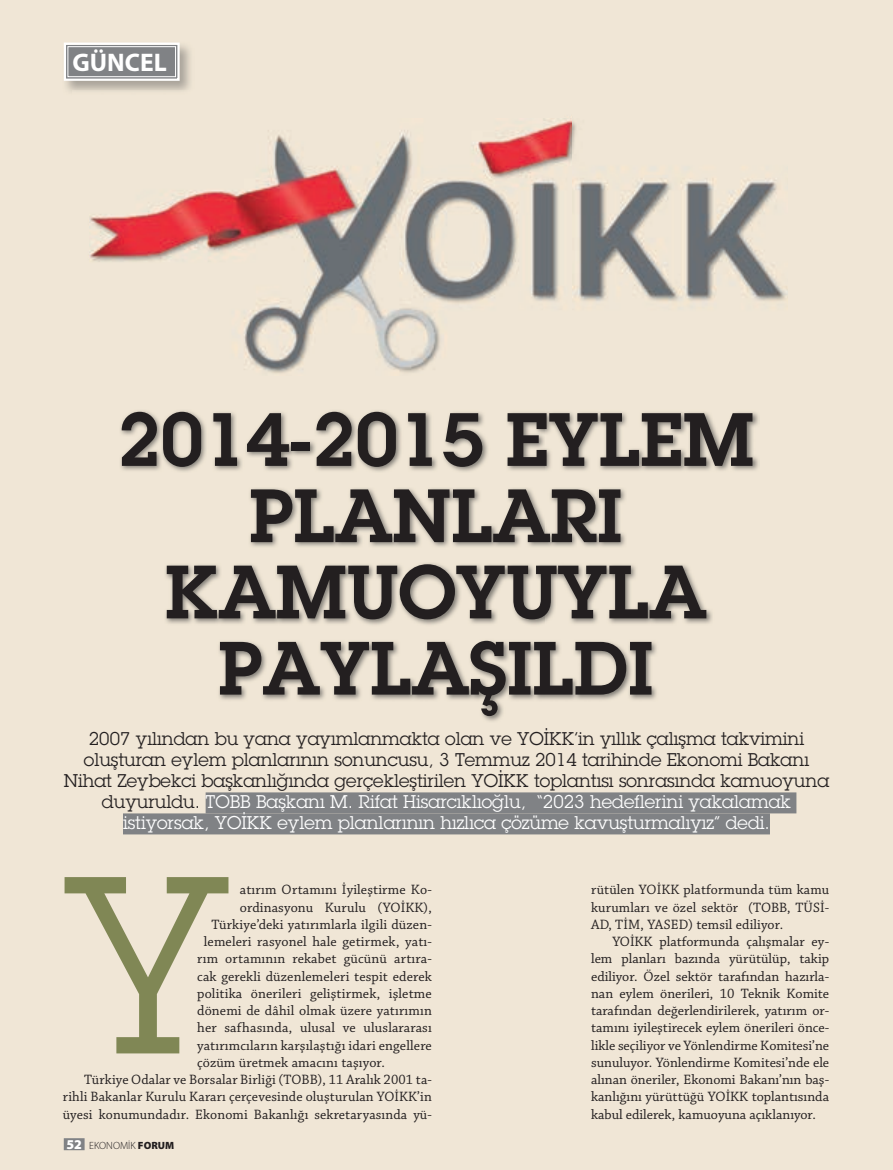
<style>
.page{position:relative;width:893px;height:1170px;background:#fff}
.page>*{position:absolute;margin:0;border:0;box-sizing:border-box;transform-origin:0 0}
.t1{font:73.8px/76.2px "Lubalin Graph Turk B";color:#231f20;text-align:center}
.t2{font:700 25.5px "Myriad Pro";color:#fff}
.t3{font:18px/21px "Lubalin Graph Turk";color:#231f20;text-align:center}
.t4{font:14.25px/17.2px "Chaparral Pro";letter-spacing:.01em;color:#231f20;text-align:justify}
.t5{font:300 10.5px "Myriad Pro";color:#231f20}
.s1{color:#fff}
.s2{font-weight:900;font-size:13.5px;color:#fff}
.s3{font-weight:900}
</style>
<div class="page">
<div style="left:0;top:0;width:893px;height:1169px;background:#f0e6d6"></div>
<div style="left:206px;top:792px;width:590px;height:21px;background:#808285"></div>
<div style="left:123px;top:813px;width:647px;height:21px;background:#808285"></div>
<div style="left:64px;top:1138px;width:21px;height:12px;background:#808285"></div>
<svg style="left:63px;top:42px;width:118px;height:40px;background:#9a9b9d"></svg>
<div style="left:68px;top:46px;width:108px;height:31px;border:1px solid #fff"></div>
<img style="left:120px;top:411px;width:639px;height:310px">
<img style="left:90px;top:120px;width:697px;height:253px">
<svg style="left:65px;top:877px;width:163px;height:176px"></svg>
<h2 class="t2" style="left:73px;top:53px;width:96px">GÜNCEL</h2>
<h1 class="t1" style="left:118px;top:401px;width:637px">2014-2015 EYLEM<br>PLANLARI<br>KAMUOYUYLA<br>PAYLAŞILDI</h1>
<p class="t3" style="left:64px;top:727px;width:767px">2007 yılından bu yana yayımlanmakta olan ve YOİKK’in yıllık çalışma takvimini oluşturan eylem planlarının sonuncusu, 3 Temmuz 2014 tarihinde Ekonomi Bakanı Nihat Zeybekci başkanlığında gerçekleştirilen YOİKK toplantısı sonrasında kamuoyuna duyuruldu. <span class="s1">TOBB Başkanı M. Rifat Hisarcıklıoğlu, “2023 hedeflerini yakalamak istiyorsak, YOİKK eylem planlarının hızlıca çözüme kavuşturmalıyız” dedi.</span></p>
<p class="t4" style="left:240px;top:882px;width:194px">atırım Ortamını İyileştirme Ko-</p>
<p class="t4" style="left:240px;top:899px;width:194px">ordinasyonu Kurulu (YOİKK),</p>
<p class="t4" style="left:211px;top:916px;width:222px">Türkiye’deki yatırımlarla ilgili düzen-</p>
<p class="t4" style="left:204px;top:933px;width:230px">lemeleri rasyonel hale getirmek, yatı-</p>
<p class="t4" style="left:197px;top:951px;width:236px">rım ortamının rekabet gücünü artıra-</p>
<p class="t4" style="left:197px;top:968px;width:236px">cak gerekli düzenlemeleri tespit ederek</p>
<p class="t4" style="left:197px;top:985px;width:236px">politika önerileri geliştirmek, işletme</p>
<p class="t4" style="left:197px;top:1002px;width:236px">dönemi de dâhil olmak üzere yatırımın</p>
<p class="t4" style="left:197px;top:1020px;width:236px">her safhasında, ulusal ve uluslararası</p>
<p class="t4" style="left:197px;top:1037px;width:236px">yatırımcıların karşılaştığı idari engellere</p>
<p class="t4" style="left:197px;top:1054px;width:189px">çözüm üretmek amacını taşıyor.</p>
<p class="t4" style="left:84px;top:1072px;width:349px">Türkiye Odalar ve Borsalar Birliği (TOBB), 11 Aralık 2001 ta-</p>
<p class="t4" style="left:63px;top:1089px;width:371px">rihli Bakanlar Kurulu Kararı çerçevesinde oluşturulan YOİKK’in</p>
<p class="t4" style="left:63px;top:1106px;width:371px">üyesi konumundadır. Ekonomi Bakanlığı sekretaryasında yü-</p>
<p class="t5" style="left:66px;top:1140px;width:109px"><span class="s2">52</span> EKONOMİK <span class="s3">FORUM</span></p>
<p class="t4" style="left:591px;top:882px;width:240px">rütülen YOİKK platformunda tüm kamu kurumları ve özel sektör (TOBB, TÜSİ-AD, TİM, YASED) temsil ediliyor.</p>
<p class="t4" style="left:591px;top:934px;width:240px;text-indent:21px">YOİKK platformunda çalışmalar ey&shy;lem planları bazında yürütülüp, takip ediliyor. Özel sektör tarafından hazırla&shy;nan eylem önerileri, 10 Teknik Komite tarafından değerlendirilerek, yatırım or&shy;tamını iyileştirecek eylem önerileri önce&shy;likle seçiliyor ve Yönlendirme Komitesi’ne sunuluyor. Yönlendirme Komitesi’nde ele alınan öneriler, Ekonomi Bakanı’nın baş&shy;kanlığını yürüttüğü YOİKK toplantısında kabul edilerek, kamuoyuna açıklanıyor.</p>
</div>
